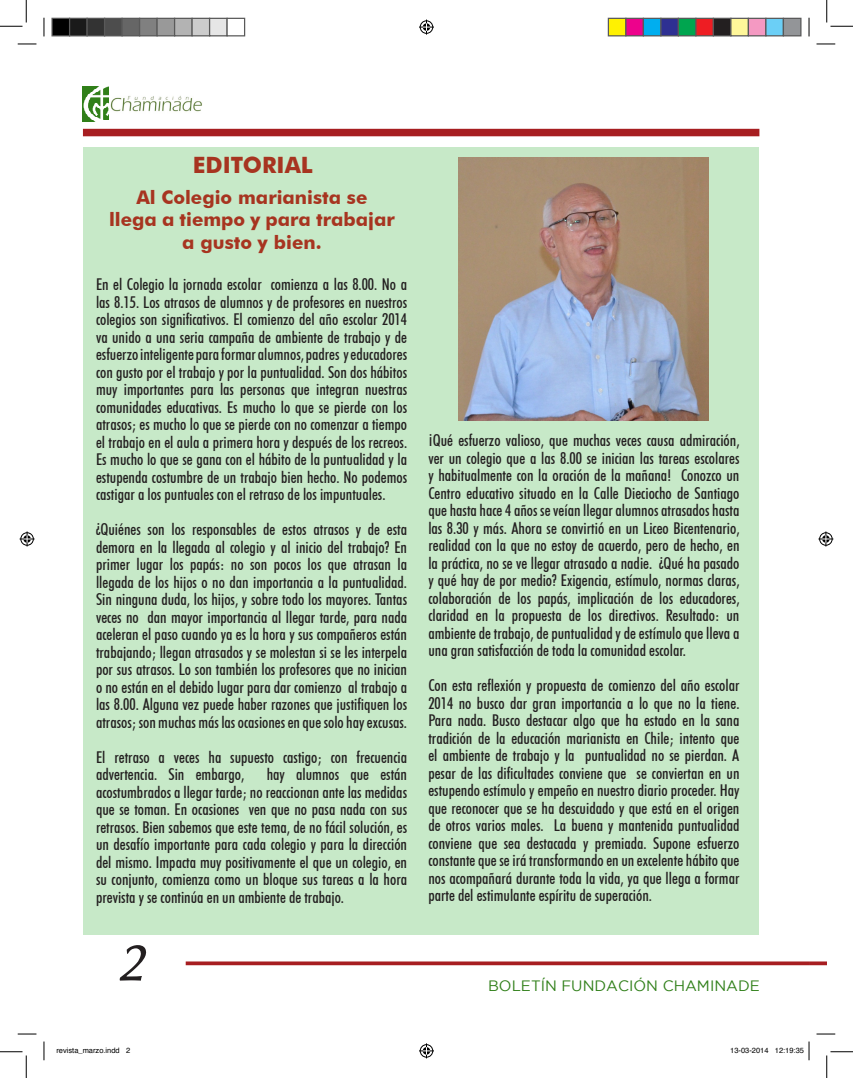
<style>
.page{position:relative;width:853px;height:1078px;background:#fff}
.page>*{position:absolute;margin:0;border:0;box-sizing:border-box;transform-origin:0 0}
.t1{font:57.75px "Lin Biolinum Slanted";color:#231f20}
.t2{font:700 22.5px "Futura BT";color:#a73420}
.t3{font:700 18.75px/22.5px "Futura BT";color:#a73420;text-align:center}
.t4{font:500 condensed 16.25px/17.5px "Futura BT";color:#231f20;text-align:justify}
.t5{font:15px "Gotham";color:#307f19}
.t6{font:7.5px "Helvetica";color:#000}
</style>
<div class="page">
<div style="left:83px;top:129px;width:676px;height:7px;background:#a71e21"></div>
<svg style="left:186px;top:961px;width:623px;height:4px;background:#b1393b"></svg>
<svg style="left:809px;top:961px;width:18px;height:4px"></svg>
<img style="left:83px;top:86px;width:119px;height:34px">
<div style="left:84px;top:148px;width:675px;height:787px;background:#c7e9c8"></div>
<img style="left:459px;top:157px;width:250px;height:263px">
<svg style="left:18px;top:43px;width:18px;height:2px"></svg>
<svg style="left:816px;top:43px;width:19px;height:2px"></svg>
<svg style="left:18px;top:1033px;width:18px;height:2px"></svg>
<svg style="left:816px;top:1033px;width:19px;height:2px"></svg>
<svg style="left:43px;top:18px;width:2px;height:18px"></svg>
<svg style="left:43px;top:1041px;width:2px;height:19px"></svg>
<svg style="left:808px;top:18px;width:2px;height:18px"></svg>
<svg style="left:0;top:0;width:27px;height:27px"></svg>
<svg style="left:0;top:1051px;width:27px;height:27px"></svg>
<svg style="left:826px;top:0;width:27px;height:27px"></svg>
<svg style="left:826px;top:1051px;width:27px;height:27px"></svg>
<svg style="left:419px;top:20px;width:15px;height:15px"></svg>
<svg style="left:419px;top:1043px;width:15px;height:15px"></svg>
<svg style="left:20px;top:531px;width:15px;height:15px"></svg>
<svg style="left:818px;top:531px;width:15px;height:15px"></svg>
<div style="left:52px;top:18px;width:18px;height:18px;background:#000"></div>
<div style="left:51px;top:18px;width:19px;height:18px;border:1px solid #595959"></div>
<div style="left:70px;top:18px;width:17px;height:18px;background:#1a1a1a"></div>
<div style="left:69px;top:18px;width:19px;height:18px;border:1px solid #595959"></div>
<div style="left:87px;top:18px;width:18px;height:18px;background:#333"></div>
<div style="left:86px;top:18px;width:19px;height:18px;border:1px solid #595959"></div>
<div style="left:105px;top:18px;width:17px;height:18px;background:#4d4d4d"></div>
<div style="left:104px;top:18px;width:19px;height:18px;border:1px solid #595959"></div>
<div style="left:122px;top:18px;width:18px;height:18px;background:#666"></div>
<div style="left:121px;top:18px;width:19px;height:18px;border:1px solid #595959"></div>
<div style="left:140px;top:18px;width:17px;height:18px;background:#808080"></div>
<div style="left:139px;top:18px;width:19px;height:18px;border:1px solid #595959"></div>
<div style="left:157px;top:18px;width:18px;height:18px;background:#999"></div>
<div style="left:156px;top:18px;width:19px;height:18px;border:1px solid #595959"></div>
<div style="left:175px;top:18px;width:17px;height:18px;background:#b3b3b3"></div>
<div style="left:174px;top:18px;width:19px;height:18px;border:1px solid #595959"></div>
<div style="left:192px;top:18px;width:18px;height:18px;background:#ccc"></div>
<div style="left:191px;top:18px;width:19px;height:18px;border:1px solid #595959"></div>
<div style="left:210px;top:18px;width:17px;height:18px;background:#e6e6e6"></div>
<div style="left:209px;top:18px;width:19px;height:18px;border:1px solid #595959"></div>
<div style="left:226px;top:18px;width:19px;height:18px;border:1px solid #595959"></div>
<div style="left:608px;top:18px;width:18px;height:18px;background:#fff101"></div>
<div style="left:608px;top:18px;width:18px;height:18px;border:1px solid #595959"></div>
<div style="left:626px;top:18px;width:17px;height:18px;background:#ed028c"></div>
<div style="left:625px;top:18px;width:19px;height:18px;border:1px solid #595959"></div>
<div style="left:643px;top:18px;width:18px;height:18px;background:#00aeef"></div>
<div style="left:643px;top:18px;width:18px;height:18px;border:1px solid #595959"></div>
<div style="left:661px;top:18px;width:17px;height:18px;background:#2e3092"></div>
<div style="left:660px;top:18px;width:19px;height:18px;border:1px solid #595959"></div>
<div style="left:678px;top:18px;width:18px;height:18px;background:#00a54f"></div>
<div style="left:678px;top:18px;width:18px;height:18px;border:1px solid #595959"></div>
<div style="left:696px;top:18px;width:17px;height:18px;background:#ee1d23"></div>
<div style="left:695px;top:18px;width:19px;height:18px;border:1px solid #595959"></div>
<div style="left:713px;top:18px;width:18px;height:18px;background:#231f20"></div>
<div style="left:713px;top:18px;width:18px;height:18px;border:1px solid #595959"></div>
<div style="left:731px;top:18px;width:17px;height:18px;background:#fff79a"></div>
<div style="left:730px;top:18px;width:19px;height:18px;border:1px solid #595959"></div>
<div style="left:748px;top:18px;width:18px;height:18px;background:#f499c2"></div>
<div style="left:748px;top:18px;width:18px;height:18px;border:1px solid #595959"></div>
<div style="left:766px;top:18px;width:17px;height:18px;background:#6bcff6"></div>
<div style="left:765px;top:18px;width:19px;height:18px;border:1px solid #595959"></div>
<div style="left:783px;top:18px;width:18px;height:18px;background:#939598"></div>
<div style="left:783px;top:18px;width:18px;height:18px;border:1px solid #595959"></div>
<svg style="left:808px;top:1041px;width:2px;height:19px"></svg>
<h2 class="t2" style="left:193px;top:152px;width:122px">EDITORIAL</h2>
<p class="t3" style="left:109px;top:186px;width:287px">Al Colegio marianista se<br>llega a tiempo y para trabajar a gusto y bien.</p>
<p class="t4" style="left:96px;top:276px;width:313px">En el Colegio la jornada escolar comienza a las 8.00. No a las 8.15. Los atrasos de alumnos y de profesores en nuestros colegios son significativos. El comienzo del año escolar 2014 va unido a una seria campaña de ambiente de trabajo y de esfuerzo inteligente para formar alumnos, padres y educadores con gusto por el trabajo y por la puntualidad. Son dos hábitos muy importantes para las personas que integran nuestras comunidades educativas. Es mucho lo que se pierde con los atrasos; es mucho lo que se pierde con no comenzar a tiempo el trabajo en el aula a primera hora y después de los recreos.<br>Es mucho lo que se gana con el hábito de la puntualidad y la estupenda costumbre de un trabajo bien hecho. No podemos castigar a los puntuales con el retraso de los impuntuales.</p>
<p class="t4" style="left:96px;top:521px;width:313px">¿Quiénes son los responsables de estos atrasos y de esta demora en la llegada al colegio y al inicio del trabajo? En primer lugar los papás: no son pocos los que atrasan la llegada de los hijos o no dan importancia a la puntualidad.<br>Sin ninguna duda, los hijos, y sobre todo los mayores. Tantas veces no dan mayor importancia al llegar tarde, para nada aceleran el paso cuando ya es la hora y sus compañeros están trabajando; llegan atrasados y se molestan si se les interpela por sus atrasos. Lo son también los profesores que no inician o no están en el debido lugar para dar comienzo al trabajo a las 8.00. Alguna vez puede haber razones que justifiquen los atrasos; son muchas más las ocasiones en que solo hay excusas.</p>
<p class="t4" style="left:96px;top:748px;width:313px">El retraso a veces ha supuesto castigo; con frecuencia advertencia. Sin embargo,</p>
<p class="t4" style="left:96px;top:766px;width:313px;text-indent:171px">hay alumnos que están acostumbrados a llegar tarde; no reaccionan ante las medidas que se toman. En ocasiones ven que no pasa nada con sus retrasos. Bien sabemos que este tema, de no fácil solución, es un desafío importante para cada colegio y para la dirección del mismo. Impacta muy positivamente el que un colegio, en su conjunto, comienza como un bloque sus tareas a la hora prevista y se continúa en un ambiente de trabajo.</p>
<h1 class="t1" style="left:118px;top:929px;width:27px">2</h1>
<p class="t4" style="left:428px;top:432px;width:313px">¡Qué esfuerzo valioso, que muchas veces causa admiración, ver un colegio que a las 8.00 se inician las tareas escolares y habitualmente con la oración de la mañana! Conozco un Centro educativo situado en la Calle Dieciocho de Santiago que hasta hace 4 años se veían llegar alumnos atrasados hasta las 8.30 y más. Ahora se convirtió en un Liceo Bicentenario, realidad con la que no estoy de acuerdo, pero de hecho, en la práctica, no se ve llegar atrasado a nadie. ¿Qué ha pasado y qué hay de por medio? Exigencia, estímulo, normas claras, colaboración de los papás, implicación de los educadores, claridad en la propuesta de los directivos. Resultado: un ambiente de trabajo, de puntualidad y de estímulo que lleva a una gran satisfacción de toda la comunidad escolar.</p>
<p class="t4" style="left:428px;top:677px;width:313px">Con esta reflexión y propuesta de comienzo del año escolar 2014 no busco dar gran importancia a lo que no la tiene.<br>Para nada. Busco destacar algo que ha estado en la sana tradición de la educación marianista en Chile; intento que el ambiente de trabajo y la puntualidad no se pierdan. A pesar de las dificultades conviene que se conviertan en un estupendo estímulo y empeño en nuestro diario proceder. Hay que reconocer que se ha descuidado y que está en el origen de otros varios males. La buena y mantenida puntualidad conviene que sea destacada y premiada. Supone esfuerzo constante que se irá transformando en un excelente hábito que nos acompañará durante toda la vida, ya que llega a formar parte del estimulante espíritu de superación.</p>
<p class="t5" style="left:488px;top:977px;width:273px">BOLETÍN FUNDACIÓN CHAMINADE</p>
<p class="t6" style="left:56px;top:1045px;width:75px">revista_marzo.indd 2</p>
<p class="t6" style="left:730px;top:1045px;width:75px">13-03-2014 12:19:35</p>
</div>
